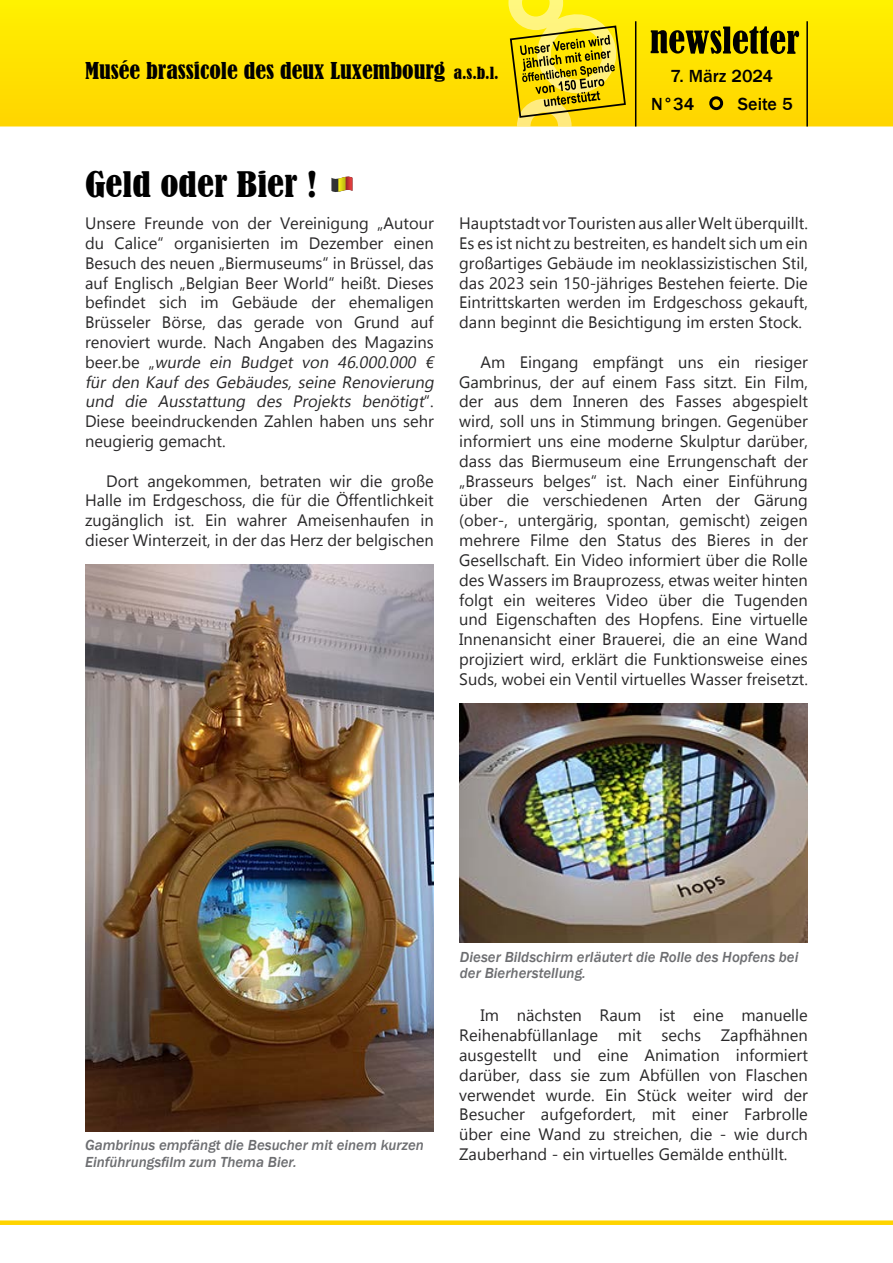
<style>
.page{position:relative;width:893px;height:1263px;background:#fff}
.page>*{position:absolute;margin:0;border:0;box-sizing:border-box;transform-origin:0 0}
.t1{font:condensed 33px "Bernard";color:#000;scale:1.15 1}
.t2{font:condensed 21.75px "Bernard";color:#000;scale:1.1 1}
.t3{font:500 18px/28.5px "Franklin Gothic";color:#000}
.t4{font:16.5px/19.8px "Gadugi";color:#292829;text-align:justify}
.t5{font:italic 500 15px/16.5px "Franklin Gothic";color:#6d6e71}
.s1{font-size:15.75px;color:#ffd400}
.s2{font-style:italic}
</style>
<div class="page">
<svg style="left:0;top:0;width:893px;height:126px;background:#ffe200"></svg>
<svg style="left:651px;top:26px;width:148px;height:28px;background:#7d7100"></svg>
<div style="left:711px;top:98px;width:11px;height:11px;background:#ffd400;border-radius:50%"></div>
<div style="left:709px;top:96px;width:14px;height:14px;border:3px solid #000;border-radius:50%"></div>
<div style="left:0;top:1220px;width:893px;height:5px;background:#ffd400"></div>
<hr style="left:806px;top:21px;width:2px;height:105px;background:#000">
<svg style="left:508px;top:0;width:129px;height:126px;background:#dbc61e"></svg>
<svg style="left:331px;top:176px;width:21px;height:16px"></svg>
<img style="left:85px;top:564px;width:349px;height:567px">
<img style="left:459px;top:704px;width:349px;height:238px">
<h2 class="t2" style="left:85px;top:58px;width:378px">Musée brassicole des deux Luxembourg <span class="s1">a.s.b.l.</span></h2>
<p class="t3" style="left:651px;top:62px;width:124px;text-indent:19px">7. März 2024<br>N°34</p>
<p class="t3" style="left:738px;top:90px;width:56px">Seite 5</p>
<h1 class="t1" style="left:85px;top:165px;width:203px">Geld oder Bier !</h1>
<p class="t4" style="left:85px;top:213px;width:353px;text-align:left">Unsere Freunde von der Vereinigung „Autour du Calice“ organisierten im Dezember einen Besuch des neuen „Biermuseums“ in Brüssel, das auf Englisch „Belgian Beer World“ heißt. Dieses befindet sich im Gebäude der ehemaligen Brüsseler Börse, das gerade von Grund auf renoviert wurde. Nach Angaben des Magazins b e e r . b e „ <span class="s2">wurde ein Budget von 46.000.000 € für den Kauf des Gebäudes, seine Renovierung und die Ausstattung des Projekts benötigt</span>“ .<br>Diese beeindruckenden Zahlen haben uns sehr neugierig gemacht.</p>
<p class="t4" style="left:85px;top:471px;width:350px;text-indent:21px">Dort angekommen, betraten wir die große Halle im Erdgeschoss, die für die Öffentlichkeit zugänglich ist. Ein wahrer Ameisenhaufen in dieser Winterzeit, in der das Herz der belgischen</p>
<p class="t4" style="left:459px;top:213px;width:350px">Hauptstadt vor Touristen aus aller Welt überquillt.<br>Es es ist nicht zu bestreiten, es handelt sich um ein großartiges Gebäude im neoklassizistischen Stil, das 2023 sein 150-jähriges Bestehen feierte. Die Eintrittskarten werden im Erdgeschoss gekauft, dann beginnt die Besichtigung im ersten Stock.</p>
<p class="t4" style="left:459px;top:352px;width:350px;text-indent:21px">Am Eingang empfängt uns ein riesiger Gambrinus, der auf einem Fass sitzt. Ein Film, der aus dem Inneren des Fasses abgespielt wird, soll uns in Stimmung bringen. Gegenüber informiert uns eine moderne Skulptur darüber, dass das Biermuseum eine Errungenschaft der „Brasseurs belges“ ist. Nach einer Einführung über die verschiedenen Arten der Gärung (ober-, untergärig, spontan, gemischt) zeigen mehrere Filme den Status des Bieres in der Gesellschaft. Ein Video informiert über die Rolle des Wassers im Brauprozess, etwas weiter hinten folgt ein weiteres Video über die Tugenden und Eigenschaften des Hopfens. Eine virtuelle Innenansicht einer Brauerei, die an eine Wand projiziert wird, erklärt die Funktionsweise eines Suds, wobei ein Ventil virtuelles Wasser freisetzt.</p>
<p class="t5" style="left:85px;top:1137px;width:340px">Gambrinus empfängt die Besucher mit einem kurzen<br>Einführungsfilm zum Thema Bier.</p>
<p class="t5" style="left:460px;top:948px;width:340px">Dieser Bildschirm erläutert die Rolle des Hopfens bei der Bierherstellung.</p>
<p class="t4" style="left:459px;top:1005px;width:350px;text-indent:21px">Im nächsten Raum ist eine manuelle Reihenabfüllanlage mit sechs Zapfhähnen ausgestellt und eine Animation informiert darüber, dass sie zum Abfüllen von Flaschen verwendet wurde. Ein Stück weiter wird der Besucher aufgefordert, mit einer Farbrolle über eine Wand zu streichen, die - wie durch Zauberhand - ein virtuelles Gemälde enthüllt.</p>
</div>
